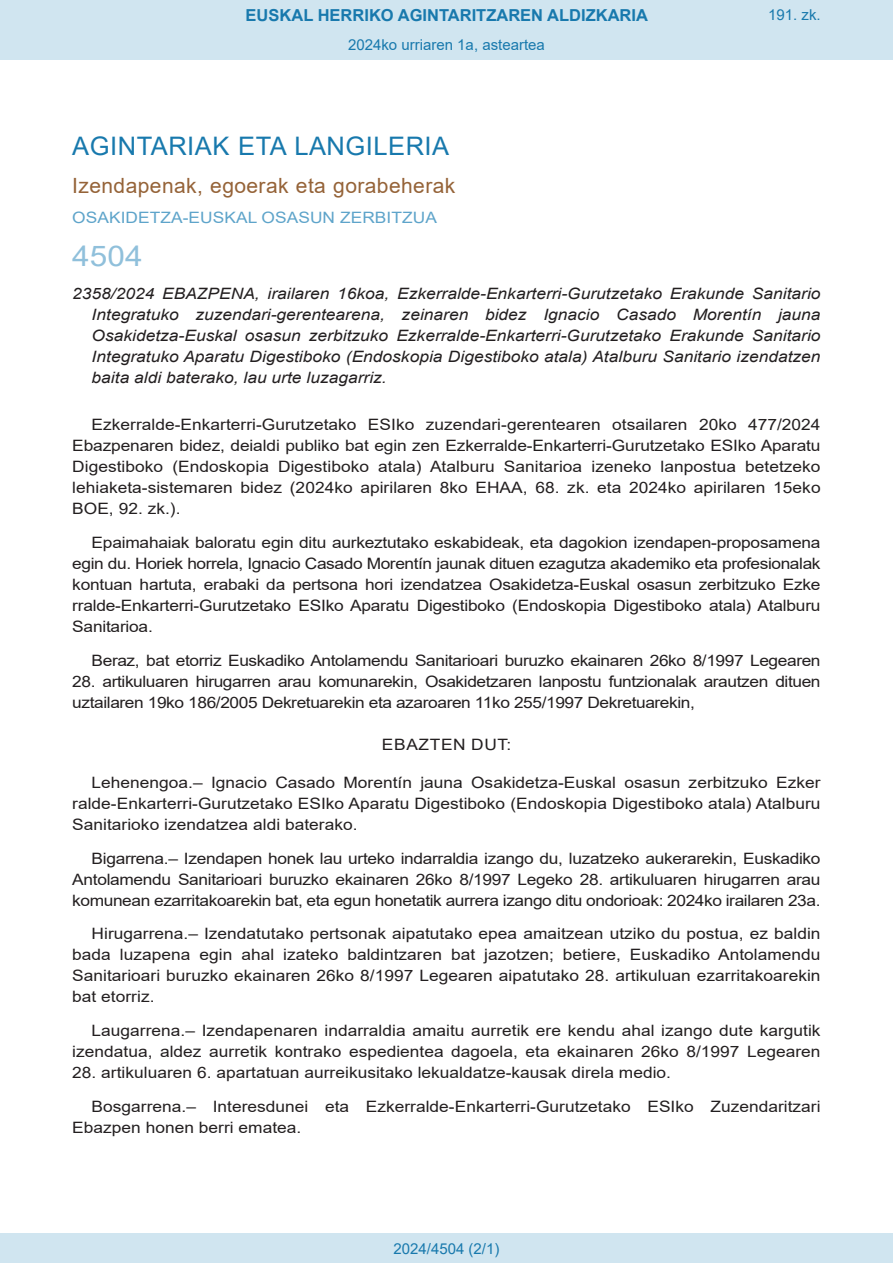
<style>
.page{position:relative;width:893px;height:1263px;background:#fff}
.page>*{position:absolute;margin:0;border:0;box-sizing:border-box;transform-origin:0 0}
.BOPVOrden{font:28.5px "Arial";color:#90c0db;scale:1.11 1}
.BOPVSeccion{font:25.5px "Arial";letter-spacing:.02em;color:#1879ad}
.BOPVSubseccion{font:21px "Arial";letter-spacing:.02em;color:#956338}
.t1{font:700 16.5px "Arial";color:#1879ad}
.BOPVDetalle{font:15.6px/21px "Arial";color:#231f20;text-align:justify;scale:1.11 1}
.BOPVTitulo{font:italic 15.6px/21px "Arial";color:#231f20;text-align:justify;scale:1.11 1}
.BOPVDetalle-2{font:15.6px/21px "Arial";letter-spacing:-.025em;color:#231f20;scale:1.11 1}
.BOPVOrganismo{font:15.6px "Arial";letter-spacing:.005em;color:#5ea4ca;scale:1.11 1}
.BOPVClave{font:15.6px "Arial";letter-spacing:.035em;color:#231f20;scale:1.11 1}
.Paginacion_Centro{font:15px "Arial";color:#1879ad}
</style>
<div class="page">
<div style="left:0;top:0;width:893px;height:60px;background:#d0e5f0"></div>
<div style="left:0;top:1233px;width:893px;height:30px;background:#d0e5f0"></div>
<p class="t1" style="left:246px;top:3px;width:404px">EUSKAL HERRIKO AGINTARITZAREN ALDIZKARIA</p>
<p class="Paginacion_Centro" style="left:348px;top:35px;width:198px">2024ko urriaren 1a, asteartea</p>
<p class="Paginacion_Centro" style="left:768px;top:5px;width:54px">191. zk.</p>
<p class="BOPVSeccion" style="left:72px;top:128px;width:378px">AGINTARIAK ETA LANGILERIA</p>
<p class="BOPVSubseccion" style="left:72px;top:171px;width:385px">Izendapenak, egoerak eta gorabeherak</p>
<p class="BOPVOrganismo" style="left:72px;top:207px;width:330px">OSAKIDETZA-EUSKAL OSASUN ZERBITZUA</p>
<p class="BOPVOrden" style="left:72px;top:236px;width:65px">4504</p>
<p class="BOPVTitulo" style="left:92px;top:284px;width:658px;text-indent:-19px">2358/2024 EBAZPENA, irailaren 16koa, Ezkerralde-Enkarterri-Gurutzetako Erakunde Sanitario Integratuko zuzendari-gerentearena, zeinaren bidez Ignacio Casado Morentín jauna Osakidetza-Euskal osasun zerbitzuko Ezkerralde-Enkarterri-Gurutzetako Erakunde Sanitario Integratuko Aparatu Digestiboko (Endoskopia Digestiboko atala) Atalburu Sanitario izendatzen baita aldi baterako, lau urte luzagarriz.</p>
<p class="BOPVDetalle" style="left:72px;top:414px;width:676px;text-indent:19px">Ezkerralde-Enkarterri-Gurutzetako ESIko zuzendari-gerentearen otsailaren 20ko 477/2024<br>Ebazpenaren bidez, deialdi publiko bat egin zen Ezkerralde-Enkarterri-Gurutzetako ESIko Aparatu Digestiboko (Endoskopia Digestiboko atala) Atalburu Sanitarioa izeneko lanpostua betetzeko lehiaketa-sistemaren bidez (2024ko apirilaren 8ko EHAA, 68. zk. eta 2024ko apirilaren 15eko BOE, 92. zk.).</p>
<p class="BOPVDetalle" style="left:72px;top:532px;width:676px;text-indent:19px">Epaimahaiak baloratu egin ditu aurkeztutako eskabideak, eta dagokion izendapen-proposamena egin du. Horiek horrela, Ignacio Casado Morentín jaunak dituen ezagutza akademiko eta profesionalak kontuan hartuta, erabaki da pertsona hori izendatzea Osakidetza-Euskal osasun zerbitzuko Ezke rralde-Enkarterri-Gurutzetako ESIko Aparatu Digestiboko (Endoskopia Digestiboko atala) Atalburu Sanitarioa.</p>
<p class="BOPVDetalle-2" style="left:92px;top:649px;width:658px">Beraz, bat etorriz Euskadiko Antolamendu Sanitarioari buruzko ekainaren 26ko 8/1997 Legearen</p>
<p class="BOPVDetalle-2" style="left:72px;top:670px;width:676px">28. artikuluaren hirugarren arau komunarekin, Osakidetzaren lanpostu funtzionalak arautzen dituen uztailaren 19ko 186/2005 Dekretuarekin eta azaroaren 11ko 255/1997 Dekretuarekin,</p>
<p class="BOPVClave" style="left:382px;top:733px;width:118px">EBAZTEN DUT:</p>
<p class="BOPVDetalle" style="left:72px;top:772px;width:676px;text-indent:19px">Lehenengoa.– Ignacio Casado Morentín jauna Osakidetza-Euskal osasun zerbitzuko Ezker ralde-Enkarterri-Gurutzetako ESIko Aparatu Digestiboko (Endoskopia Digestiboko atala) Atalburu Sanitarioko izendatzea aldi baterako.</p>
<p class="BOPVDetalle" style="left:72px;top:847px;width:676px;text-indent:19px">Bigarrena.– Izendapen honek lau urteko indarraldia izango du, luzatzeko aukerarekin, Euskadiko Antolamendu Sanitarioari buruzko ekainaren 26ko 8/1997 Legeko 28. artikuluaren hirugarren arau komunean ezarritakoarekin bat, eta egun honetatik aurrera izango ditu ondorioak: 2024ko irailaren 23a.</p>
<p class="BOPVDetalle" style="left:72px;top:923px;width:676px;text-indent:19px">Hirugarrena.– Izendatutako pertsonak aipatutako epea amaitzean utziko du postua, ez baldin bada luzapena egin ahal izateko baldintzaren bat jazotzen; betiere, Euskadiko Antolamendu Sanitarioari buruzko ekainaren 26ko 8/1997 Legearen aipatutako 28. artikuluan ezarritakoarekin bat etorriz.</p>
<p class="BOPVDetalle" style="left:72px;top:1020px;width:676px;text-align:right">Laugarrena.– Izendapenaren indarraldia amaitu aurretik ere kendu ahal izango dute kargutik izendatua, aldez aurretik kontrako espedientea dagoela, eta ekainaren 26ko 8/1997 Legearen</p>
<p class="BOPVDetalle" style="left:72px;top:1062px;width:541px">28. artikuluaren 6. apartatuan aurreikusitako lekualdatze-kausak direla medio.</p>
<p class="BOPVDetalle" style="left:72px;top:1096px;width:676px;text-indent:19px">Bosgarrena.– Interesdunei eta Ezkerralde-Enkarterri-Gurutzetako ESIko Zuzendaritzari<br>Ebazpen honen berri ematea.</p>
<p class="Paginacion_Centro" style="left:393px;top:1238px;width:107px">2024/4504 (2/1)</p>
</div>
